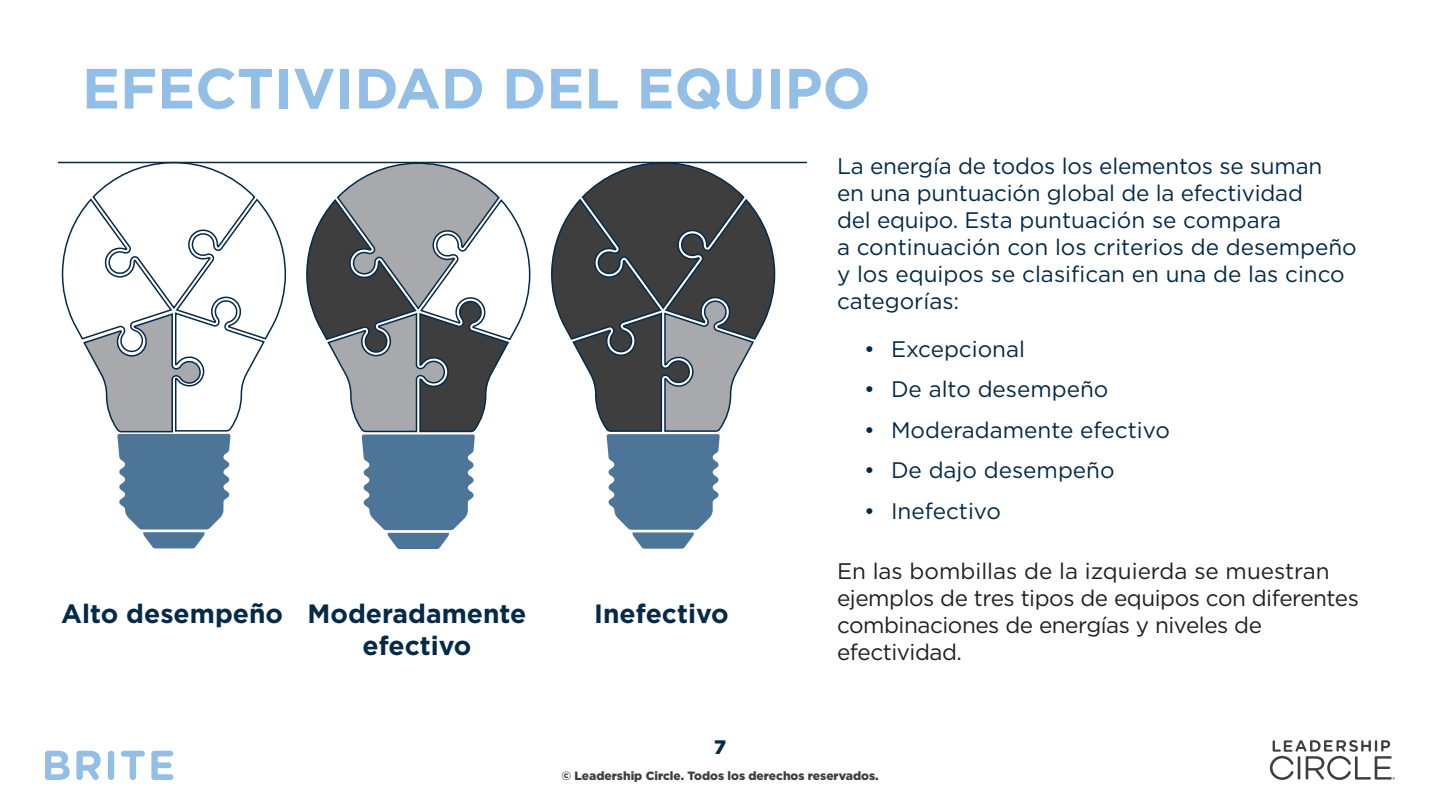
<style>
.page{position:relative;width:1440px;height:810px;background:#fff}
.page>*{position:absolute;margin:0;border:0;box-sizing:border-box;transform-origin:0 0}
.t1{font:700 56.7px "Gotham";color:#93bee5}
.t2{font:700 26.4px "Gotham";color:#042a48}
.t3{font:22.5px/27px "Gotham";color:#042a48}
.t4{font:22.5px/27px "Gotham";letter-spacing:-.02em;color:#231f20}
.t5{font:900 19.5px "Gotham";color:#042a48}
.t6{font:900 12px "Gotham";color:#3e3e3f}
</style>
<div class="page">
<svg style="left:1270px;top:740px;width:125px;height:40px"></svg>
<svg style="left:45px;top:751px;width:25px;height:29px"></svg>
<svg style="left:76px;top:751px;width:25px;height:29px"></svg>
<div style="left:108px;top:751px;width:6px;height:29px;background:#93bee5;border-radius:3px"></div>
<svg style="left:121px;top:751px;width:24px;height:29px"></svg>
<svg style="left:151px;top:751px;width:23px;height:29px"></svg>
<svg style="left:62px;top:163px;width:225px;height:385px"></svg>
<svg style="left:307px;top:163px;width:224px;height:386px"></svg>
<svg style="left:551px;top:163px;width:225px;height:386px"></svg>
<hr style="left:58px;top:162px;width:749px;height:1px;background:#042a48">
<h1 class="t1" style="left:82px;top:51px;width:790px">EFECTIVIDAD DEL EQUIPO</h1>
<h3 class="t2" style="left:61px;top:596px;width:223px">Alto desempeño</h3>
<h3 class="t2" style="left:308px;top:596px;width:220px">Moderadamente</h3>
<h3 class="t2" style="left:594px;top:596px;width:136px">Inefectivo</h3>
<h3 class="t2" style="left:362px;top:628px;width:111px">efectivo</h3>
<p class="t5" style="left:714px;top:734px;width:13px">7</p>
<p class="t3" style="left:837px;top:152px;width:521px">La energía de todos los elementos se suman<br>en una puntuación global de la efectividad<br>del equipo. Esta puntuación se compara<br>a continuación con los criterios de desempeño y los equipos se clasifican en una de las cinco categorías:</p>
<p class="t3" style="left:864px;top:335px;width:163px">• Excepcional</p>
<p class="t3" style="left:864px;top:375px;width:246px">• De alto desempeño</p>
<p class="t3" style="left:864px;top:416px;width:307px">• Moderadamente efectivo</p>
<p class="t3" style="left:864px;top:456px;width:252px">• De dajo desempeño</p>
<p class="t3" style="left:864px;top:497px;width:139px">• Inefectivo</p>
<p class="t4" style="left:837px;top:557px;width:523px">En las bombillas de la izquierda se muestran ejemplos de tres tipos de equipos con diferentes combinaciones de energías y niveles de efectividad.</p>
<p class="t6" style="left:561px;top:767px;width:319px">© Leadership Circle. Todos los derechos reservados.</p>
</div>
